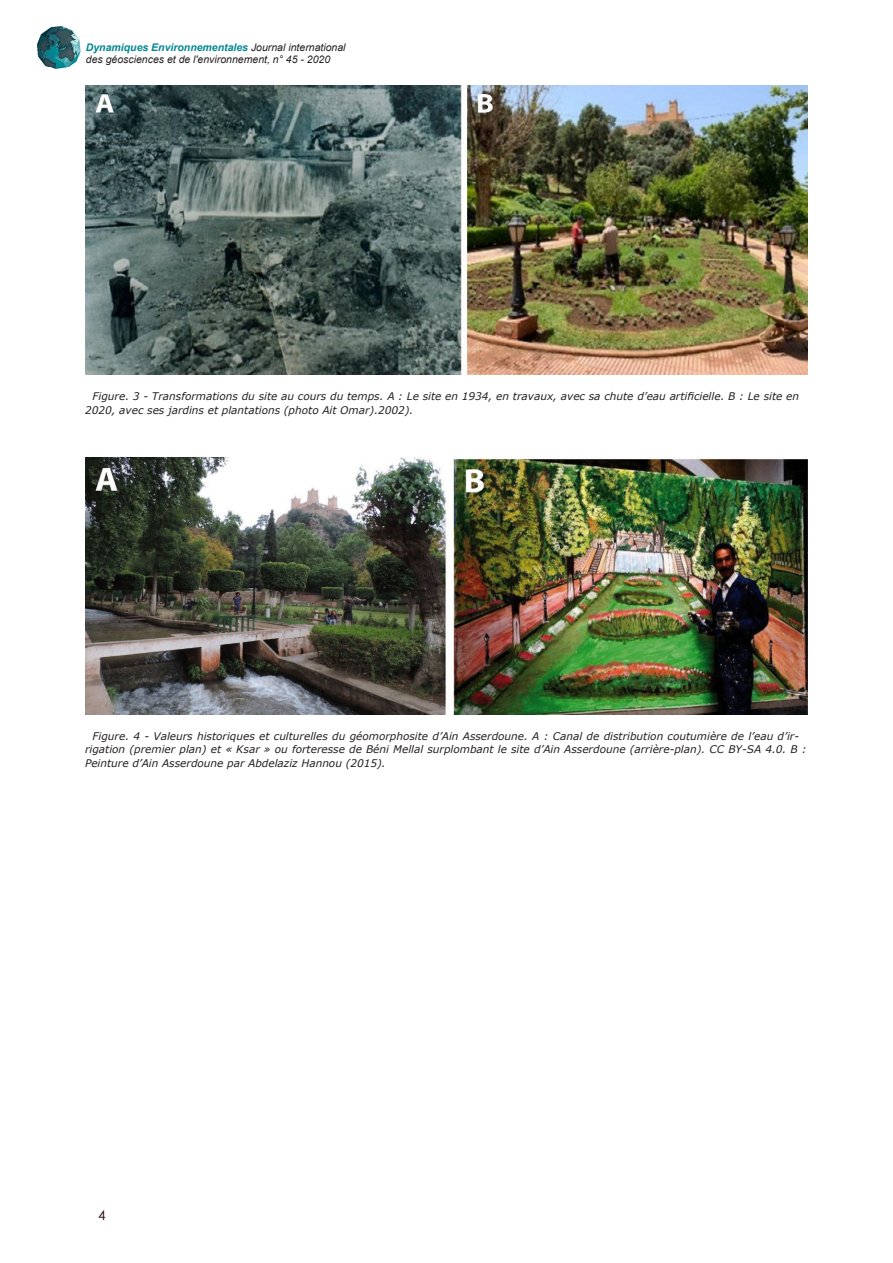
<style>
.page{position:relative;width:893px;height:1263px;background:#fff}
.page>*{position:absolute;margin:0;border:0;box-sizing:border-box;transform-origin:0 0}
.t1{font:13.5px "Century Gothic";color:#230206}
.biblio{font:italic 10.5px/13.5px "Verdana";color:#231f20}
.t2{font:italic 10.5px/12.6px "Arial";color:#231f20}
.s1{font-weight:700;color:#038692}
</style>
<div class="page">
<img style="left:37px;top:26px;width:44px;height:43px">
<img style="left:85px;top:85px;width:723px;height:289px">
<img style="left:85px;top:457px;width:723px;height:257px">
<p class="t2" style="left:86px;top:41px;width:261px"><span class="s1">Dynamiques Environnementales</span> Journal international des géosciences et de l'environnement, n° 45 - 2020</p>
<p class="biblio" style="left:85px;top:390px;width:716px;text-indent:8px">Figure. 3 - Transformations du site au cours du temps. A : Le site en 1934, en travaux, avec sa chute d’eau artificielle. B : Le site en<br>2020, avec ses jardins et plantations (photo Ait Omar).2002).</p>
<p class="biblio" style="left:85px;top:729px;width:723px;text-indent:8px">Figure. 4 - Valeurs historiques et culturelles du géomorphosite d’Ain Asserdoune. A : Canal de distribution coutumière de l’eau d’ir&shy;rigation (premier plan) et « Ksar » ou forteresse de Béni Mellal surplombant le site d’Ain Asserdoune (arrière-plan). CC BY-SA 4.0. B :<br>Peinture d’Ain Asserdoune par Abdelaziz Hannou (2015).</p>
<p class="t1" style="left:98px;top:1206px;width:9px">4</p>
</div>
